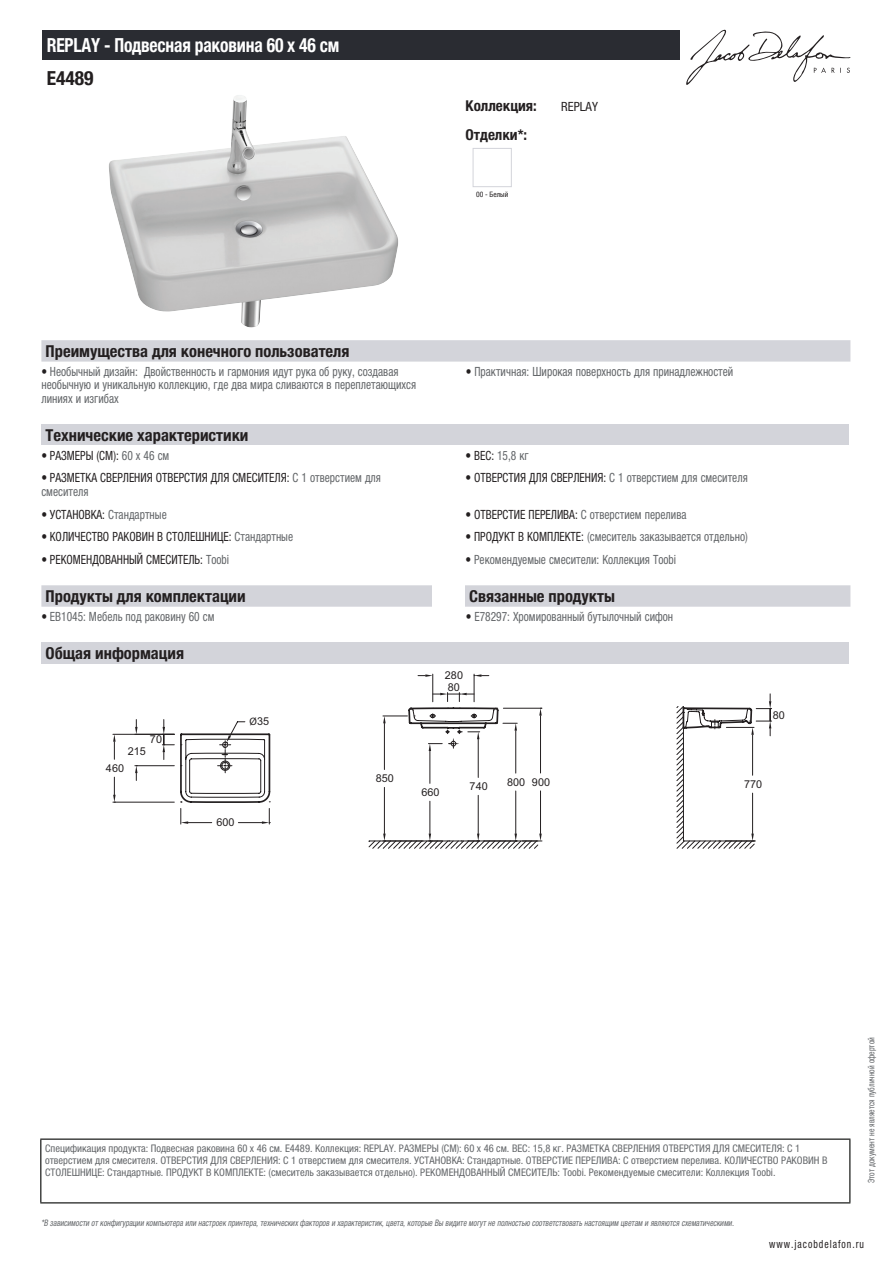
<style>
.page{position:relative;width:893px;height:1263px;background:#fff}
.page>*{position:absolute;margin:0;border:0;box-sizing:border-box;transform-origin:0 0}
.t1{font:700 condensed 19.5px "Helvetica Neue LTCYR";letter-spacing:-.01em;color:#fff;scale:.9 1}
.t2{font:700 condensed 19.5px "Helvetica Neue LTCYR";color:#231f20}
.t3{font:700 condensed 16.5px "Helvetica Neue LTCYR";color:#231f20}
.t4{font:700 condensed 15px "Helvetica Neue LTCYR";color:#231f20}
.t5{font:condensed 12.75px/13.5px "Helvetica Neue LTCYR";color:#626568;scale:.9 1}
.t6{font:condensed 12.75px/13.5px "Helvetica Neue LTCYR";color:#231f20;scale:.9 1}
.t7{font:condensed 12.75px "Helvetica Neue LTCYR";color:#231f20}
.t8{font:condensed 11.25px "Helvetica Neue LTCYR";letter-spacing:.1em;color:#231f20;scale:.87 1}
.t9{font:10.8px "Arial";color:#231f20}
.t10{font:condensed 10.5px/12px "Helvetica Neue LTCYR";color:#626568}
.t11{font:italic condensed 9px "Helvetica Neue LTCYR";color:#626568;scale:.87 1}
.t12{font:condensed 9px "Helvetica Neue LTCYR";color:#626568;scale:.87 1}
.t13{font:condensed 7.5px "Helvetica Neue LTCYR";color:#231f20}
.s1{color:#231f20}
.s2{color:#626568}
.s3{font-family:"Myriad Pro"}
</style>
<div class="page">
<svg style="left:686px;top:30px;width:164px;height:55px"></svg>
<img style="left:109px;top:95px;width:289px;height:233px">
<div style="left:473px;top:148px;width:39px;height:39px;border:1px solid #d3d4da"></div>
<div style="left:41px;top:340px;width:809px;height:22px;background:#d3d4da"></div>
<div style="left:41px;top:424px;width:808px;height:21px;background:#d3d4da"></div>
<svg style="left:41px;top:585px;width:809px;height:22px"></svg>
<div style="left:432px;top:585px;width:33px;height:22px;background:#fff"></div>
<div style="left:41px;top:642px;width:808px;height:21px;background:#d3d4da"></div>
<svg style="left:368px;top:841px;width:387px;height:7px"></svg>
<svg style="left:212px;top:736px;width:543px;height:105px"></svg>
<hr style="left:683px;top:773px;width:1px;height:68px;background:#231f20">
<hr style="left:113px;top:734px;width:61px;height:1px;background:#231f20">
<hr style="left:113px;top:802px;width:61px;height:1px;background:#231f20">
<svg style="left:113px;top:734px;width:3px;height:25px"></svg>
<svg style="left:113px;top:777px;width:3px;height:26px"></svg>
<hr style="left:135px;top:765px;width:39px;height:1px;background:#231f20">
<svg style="left:135px;top:719px;width:3px;height:15px"></svg>
<svg style="left:135px;top:765px;width:3px;height:15px"></svg>
<svg style="left:180px;top:808px;width:32px;height:16px"></svg>
<svg style="left:238px;top:808px;width:32px;height:16px"></svg>
<hr style="left:752px;top:793px;width:1px;height:40px;background:#231f20">
<svg style="left:719px;top:833px;width:35px;height:9px"></svg>
<hr style="left:484px;top:841px;width:33px;height:1px;background:#231f20">
<hr style="left:515px;top:791px;width:1px;height:42px;background:#231f20">
<hr style="left:540px;top:791px;width:1px;height:42px;background:#231f20">
<svg style="left:514px;top:833px;width:28px;height:9px"></svg>
<hr style="left:430px;top:801px;width:1px;height:32px;background:#231f20">
<hr style="left:478px;top:795px;width:1px;height:38px;background:#231f20">
<svg style="left:468px;top:833px;width:12px;height:9px"></svg>
<svg style="left:162px;top:719px;width:12px;height:40px"></svg>
<svg style="left:418px;top:674px;width:71px;height:28px"></svg>
<hr style="left:383px;top:841px;width:40px;height:1px;background:#231f20">
<hr style="left:384px;top:787px;width:1px;height:46px;background:#231f20">
<svg style="left:428px;top:833px;width:14px;height:9px"></svg>
<svg style="left:383px;top:833px;width:3px;height:9px"></svg>
<svg style="left:753px;top:694px;width:19px;height:42px"></svg>
<svg style="left:180px;top:706px;width:573px;height:98px"></svg>
<div style="left:43px;top:30px;width:637px;height:30px;background:#2a2c32"></div>
<hr style="left:40px;top:1138px;width:810px;height:2px;background:#040503">
<hr style="left:40px;top:1140px;width:1px;height:62px;background:#040503">
<hr style="left:849px;top:1140px;width:1px;height:62px;background:#040503">
<hr style="left:40px;top:1202px;width:810px;height:1px;background:#040503">
<h1 class="t1" style="left:47px;top:34px;width:327px">REPLAY - Подвесная раковина 60 х 46 см</h1>
<h1 class="t2" style="left:47px;top:67px;width:48px">E4489</h1>
<h3 class="t4" style="left:466px;top:97px;width:73px">Коллекция:</h3>
<p class="t7" style="left:561px;top:99px;width:38px">REPLAY</p>
<h3 class="t4" style="left:466px;top:126px;width:63px">Отделки*:</h3>
<p class="t13" style="left:476px;top:190px;width:34px">00 - Белый</p>
<h2 class="t3" style="left:46px;top:342px;width:305px">Преимущества для конечного пользователя</h2>
<p class="t5" style="left:41px;top:365px;width:418px"><span class="s1">•</span> Необычный дизайн: Двойственность и гармония идут рука об руку, создавая необычную и уникальную коллекцию, где два мира сливаются в переплетающихся линиях и изгибах</p>
<p class="t5" style="left:466px;top:365px;width:299px"><span class="s1">•</span> Практичная: Широкая поверхность для принадлежностей</p>
<h2 class="t3" style="left:46px;top:426px;width:204px">Технические характеристики</h2>
<p class="t6" style="left:41px;top:448px;width:144px">• РАЗМЕРЫ (СМ): <span class="s2">60 x 46 см</span></p>
<p class="t5" style="left:466px;top:448px;width:72px"><span class="s1">• ВЕС:</span> 15,8 кг</p>
<p class="t6" style="left:41px;top:471px;width:379px">• РАЗМЕТКА СВЕРЛЕНИЯ ОТВЕРСТИЯ ДЛЯ СМЕСИТЕЛЯ: <span class="s2">С 1 отверстием для смесителя</span></p>
<p class="t5" style="left:466px;top:471px;width:315px"><span class="s1">• ОТВЕРСТИЯ ДЛЯ СВЕРЛЕНИЯ:</span> С 1 отверстием для смесителя</p>
<p class="t6" style="left:41px;top:507px;width:141px">• УСТАНОВКА: <span class="s2">Стандартные</span></p>
<p class="t6" style="left:466px;top:507px;width:247px">• ОТВЕРСТИЕ ПЕРЕЛИВА: <span class="s2">С отверстием перелива</span></p>
<p class="t6" style="left:41px;top:530px;width:281px">• КОЛИЧЕСТВО РАКОВИН В СТОЛЕШНИЦЕ: <span class="s2">Стандартные</span></p>
<p class="t5" style="left:466px;top:530px;width:315px"><span class="s1">• ПРОДУКТ В КОМПЛЕКТЕ:</span> (смеситель заказывается отдельно)</p>
<p class="t6" style="left:41px;top:553px;width:210px">• РЕКОМЕНДОВАННЫЙ СМЕСИТЕЛЬ: <span class="s2">Toobi</span></p>
<p class="t5" style="left:466px;top:553px;width:236px"><span class="s1">•</span> Рекомендуемые смесители: Коллекция Toobi</p>
<h2 class="t3" style="left:46px;top:587px;width:202px">Продукты для комплектации</h2>
<h2 class="t3" style="left:469px;top:587px;width:147px">Связанные продукты</h2>
<p class="t5" style="left:41px;top:610px;width:194px"><span class="s1">•</span> EB1045: Мебель под раковину 60 см</p>
<p class="t5" style="left:466px;top:610px;width:232px"><span class="s1">•</span> E78297: Хромированный бутылочный сифон</p>
<h2 class="t3" style="left:46px;top:644px;width:140px">Общая информация</h2>
<p class="t9" style="left:445px;top:668px;width:20px">280</p>
<p class="t9" style="left:150px;top:733px;width:14px">70</p>
<p class="t9" style="left:128px;top:744px;width:20px">215</p>
<p class="t9" style="left:106px;top:761px;width:20px">460</p>
<p class="t9" style="left:250px;top:714px;width:21px"><span class="s3">Ø</span>35</p>
<p class="t9" style="left:217px;top:815px;width:20px">600</p>
<p class="t9" style="left:376px;top:771px;width:20px">850</p>
<p class="t9" style="left:448px;top:680px;width:14px">80</p>
<p class="t9" style="left:773px;top:708px;width:14px">80</p>
<p class="t9" style="left:421px;top:785px;width:20px">660</p>
<p class="t9" style="left:470px;top:779px;width:20px">740</p>
<p class="t9" style="left:507px;top:775px;width:44px">800 900</p>
<p class="t9" style="left:744px;top:777px;width:20px">770</p>
<p class="t10" style="left:45px;top:1142px;width:784px">Спецификация продукта: Подвесная раковина 60 х 46 см. E4489. Коллекция: REPLAY. РАЗМЕРЫ (СМ): 60 x 46 см. ВЕС: 15,8 кг. РАЗМЕТКА СВЕРЛЕНИЯ ОТВЕРСТИЯ ДЛЯ СМЕСИТЕЛЯ: С 1 отверстием для смесителя. ОТВЕРСТИЯ ДЛЯ СВЕРЛЕНИЯ: С 1 отверстием для смесителя. УСТАНОВКА: Стандартные. ОТВЕРСТИЕ ПЕРЕЛИВА: С отверстием перелива. КОЛИЧЕСТВО РАКОВИН В<br>СТОЛЕШНИЦЕ: Стандартные. ПРОДУКТ В КОМПЛЕКТЕ: (смеситель заказывается отдельно). РЕКОМЕНДОВАННЫЙ СМЕСИТЕЛЬ: Toobi. Рекомендуемые смесители: Коллекция Toobi.</p>
<p class="t11" style="left:41px;top:1218px;width:800px">*В зависимости отконфигурации компьютера или настроек принтера,техническихфакторов и характеристик,цвета,которые Вы видите могутне полностью соответствоватьнастоящим цветам и являются схематическими.</p>
<p class="t12" style="left:866px;top:1183px;width:169px;rotate:-90deg">Этот документ не является публичной офертой</p>
<p class="t8" style="left:769px;top:1237px;width:110px">www.jacobdelafon.ru</p>
</div>
